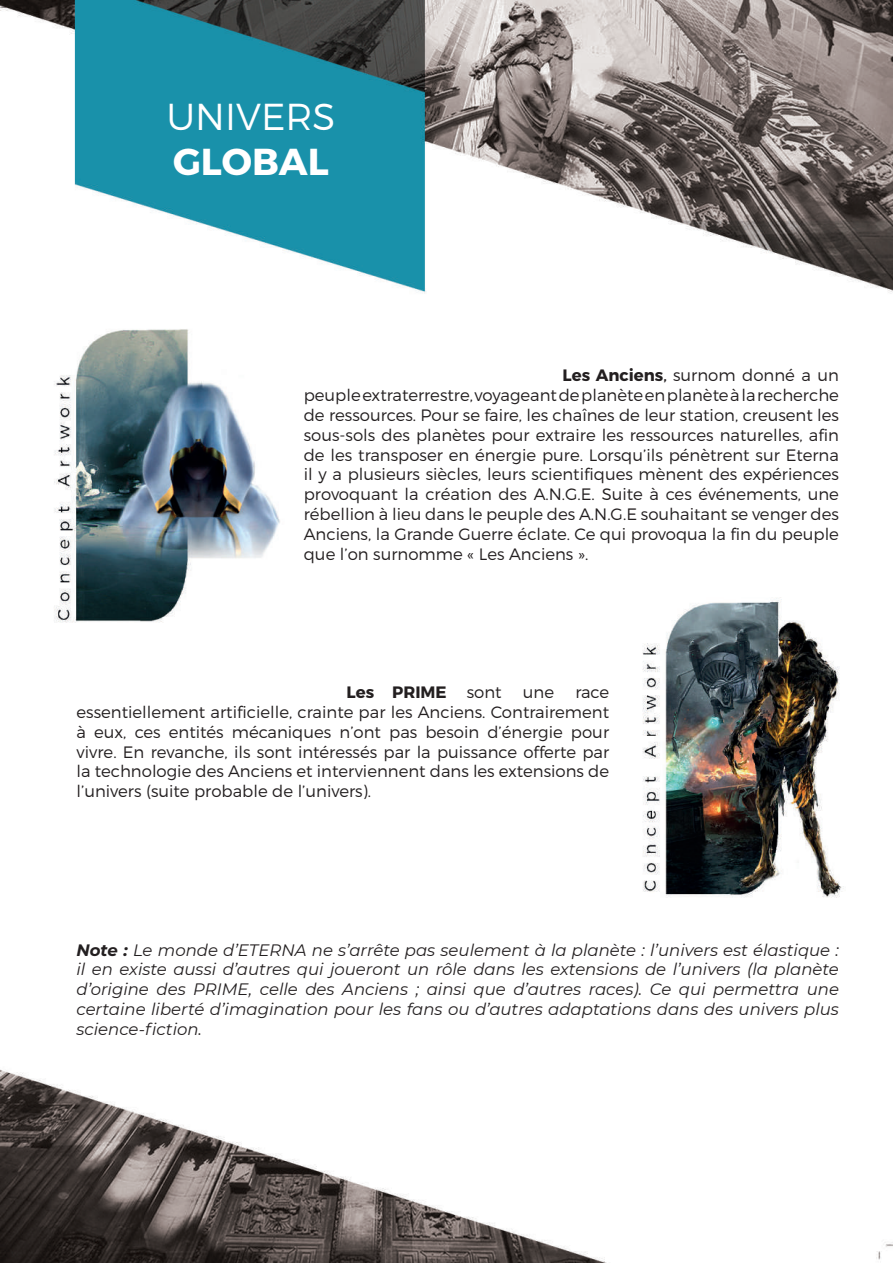
<style>
.page{position:relative;width:893px;height:1263px;background:#fff}
.page>*{position:absolute;margin:0;border:0;box-sizing:border-box;transform-origin:0 0}
.t1{font:300 37.5px "Montserrat";color:#fff}
.t2{font:700 37.5px "Montserrat";color:#fff}
.t3{font:300 16.5px/19.8px "Montserrat";color:#231f20;text-align:justify}
.t4{font:italic 16.5px/19.8px "Montserrat";color:#231f20;text-align:justify}
.t5{font:700 16.5px "Montserrat";color:#231f20}
.s1{font-weight:700}
.s2{font-weight:400}
.s3{font-weight:300}
</style>
<div class="page">
<img style="left:0;top:0;width:893px;height:1263px">
<img style="left:48px;top:323px;width:256px;height:304px">
<img style="left:632px;top:597px;width:238px;height:304px">
<h1 class="t1" style="left:166px;top:94px;width:170px">UNIVERS</h1>
<h1 class="t2" style="left:173px;top:138px;width:157px">GLOBAL</h1>
<p class="t3" style="left:304px;top:365px;width:537px;text-indent:259px"><span class="s1">Les Anciens</span><span class="s2">,</span> surnom donné a un peuple extraterrestre, voyageant de planète en planète à la recherche de ressources. Pour se faire, les chaînes de leur station, creusent les sous-sols des planètes pour extraire les ressources naturelles, afin de les transposer en énergie pure. Lorsqu’ils pénètrent sur Eterna il y a plusieurs siècles, leurs scientifiques mènent des expériences provoquant la création des A.N.G.E. Suite à ces événements, une rébellion à lieu dans le peuple des A.N.G.E souhaitant se venger des Anciens, la Grande Guerre éclate. Ce qui provoqua la fin du peuple que l’on surnomme « Les Anciens ».</p>
<p class="t5" style="left:347px;top:682px;width:157px">Les PRIME <span class="s3">sont</span></p>
<p class="t3" style="left:523px;top:682px;width:33px">une</p>
<p class="t3" style="left:77px;top:682px;width:534px;text-indent:499px">race essentiellement artificielle, crainte par les Anciens. Contrairement à eux, ces entités mécaniques n’ont pas besoin d’énergie pour vivre. En revanche, ils sont intéressés par la puissance offerte par la technologie des Anciens et interviennent dans les extensions de l’univers (suite probable de l’univers).</p>
<p class="t4" style="left:77px;top:939px;width:764px"><span class="s1">Note :</span> Le monde d’ETERNA ne s’arrête pas seulement à la planète : l’univers est élastique : il en existe aussi d’autres qui joueront un rôle dans les extensions de l’univers (la planète d’origine des PRIME, celle des Anciens ; ainsi que d’autres races). Ce qui permettra une certaine liberté d’imagination pour les fans ou d’autres adaptations dans des univers plus science-fiction.</p>
</div>
